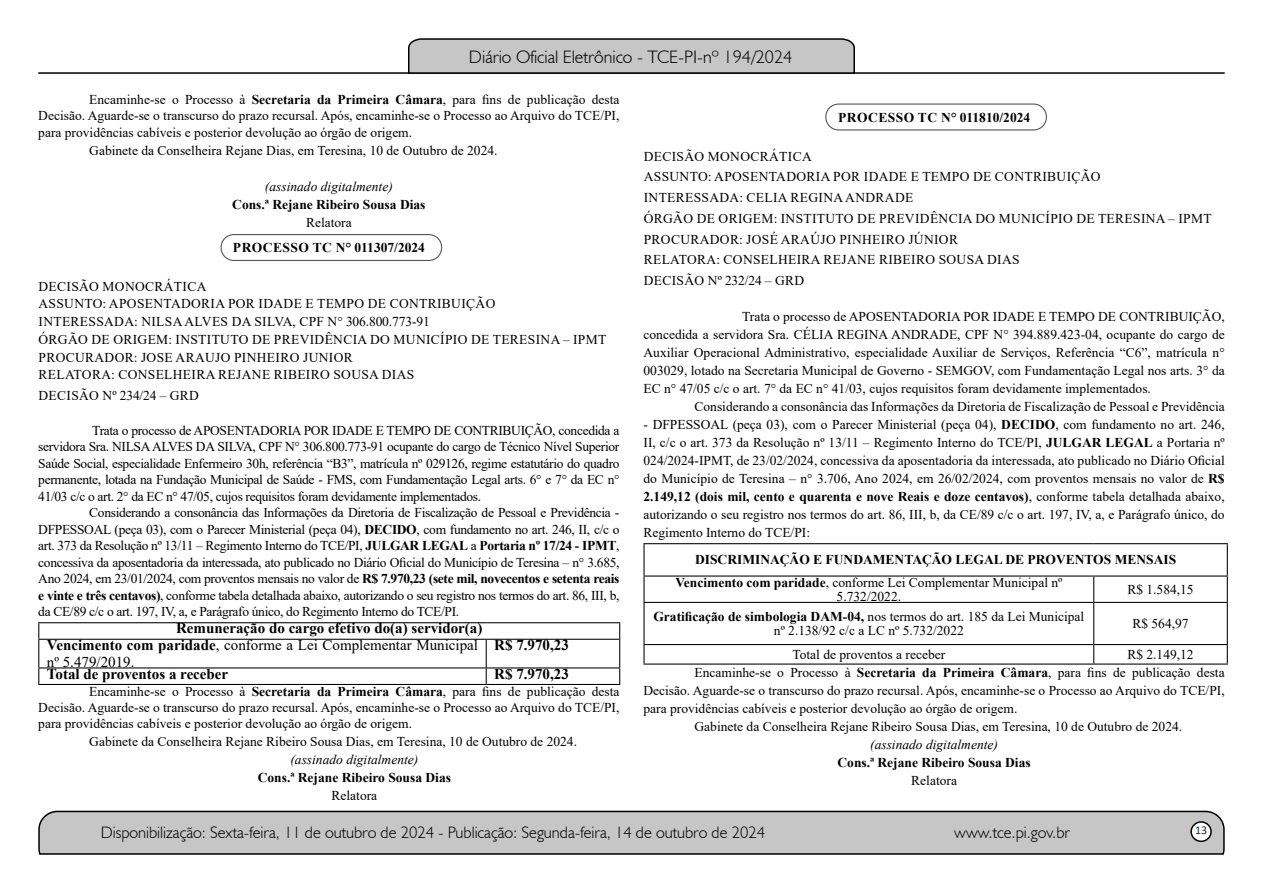
<style>
.page{position:relative;width:1263px;height:893px;background:#fff}
.page>*{position:absolute;margin:0;border:0;box-sizing:border-box;transform-origin:0 0}
.t1{font:300 18px "Humanist 521 BT";color:#000}
.t2{font:300 16.5px "Humanist 521 BT";color:#000}
.t3{font:700 15px/17px "Times New Roman";color:#000}
.t4{font:13.5px/16.5px "Times New Roman";color:#000;text-align:justify}
.t5{font:13.5px/20.7px "Times New Roman";letter-spacing:.025em;color:#000}
.t6{font:700 13.5px/22.4px "Times New Roman";color:#000}
.t7{font:italic 13.5px "Times New Roman";color:#000}
.t8{font:700 13.5px "Times New Roman";letter-spacing:.02em;color:#000}
.t9{font:12px "Calibri";color:#212d4c}
.s1{font-weight:700}
.s2{font-weight:400}
</style>
<div class="page">
<svg style="left:38px;top:810px;width:1187px;height:45px;background:#b9b9b9"></svg>
<div style="left:1191px;top:822px;width:20px;height:19px;background:#fff;border-radius:50%"></div>
<div style="left:1190px;top:821px;width:22px;height:21px;border:2px solid #000;border-radius:50%"></div>
<hr style="left:38px;top:72px;width:1187px;height:2px;background:#000">
<svg style="left:407px;top:38px;width:449px;height:36px;background:#b4b4b4"></svg>
<hr style="left:38px;top:622px;width:448px;height:1px;background:#000">
<hr style="left:486px;top:622px;width:134px;height:1px;background:#000">
<hr style="left:38px;top:639px;width:448px;height:1px;background:#000">
<hr style="left:486px;top:639px;width:134px;height:1px;background:#000">
<hr style="left:38px;top:667px;width:448px;height:1px;background:#000">
<svg style="left:38px;top:623px;width:1px;height:61px"></svg>
<hr style="left:486px;top:667px;width:134px;height:1px;background:#000">
<svg style="left:486px;top:640px;width:1px;height:44px"></svg>
<svg style="left:619px;top:623px;width:1px;height:61px"></svg>
<hr style="left:38px;top:684px;width:448px;height:1px;background:#000">
<hr style="left:486px;top:684px;width:134px;height:1px;background:#000">
<hr style="left:643px;top:543px;width:451px;height:1px;background:#000">
<hr style="left:643px;top:544px;width:1px;height:31px;background:#000">
<hr style="left:1094px;top:543px;width:134px;height:1px;background:#000">
<hr style="left:1227px;top:544px;width:1px;height:31px;background:#000">
<hr style="left:643px;top:575px;width:451px;height:2px;background:#000">
<svg style="left:643px;top:577px;width:1px;height:25px"></svg>
<hr style="left:1094px;top:575px;width:134px;height:2px;background:#000">
<svg style="left:1093px;top:577px;width:1px;height:25px"></svg>
<svg style="left:1227px;top:577px;width:1px;height:25px"></svg>
<hr style="left:643px;top:602px;width:451px;height:1px;background:#000">
<hr style="left:643px;top:603px;width:1px;height:41px;background:#000">
<hr style="left:1094px;top:602px;width:134px;height:1px;background:#000">
<hr style="left:1093px;top:603px;width:1px;height:41px;background:#000">
<hr style="left:1227px;top:603px;width:1px;height:41px;background:#000">
<hr style="left:643px;top:644px;width:451px;height:1px;background:#000">
<svg style="left:643px;top:645px;width:1px;height:18px"></svg>
<hr style="left:1094px;top:644px;width:134px;height:1px;background:#000">
<svg style="left:1093px;top:645px;width:1px;height:18px"></svg>
<svg style="left:1227px;top:645px;width:1px;height:18px"></svg>
<hr style="left:643px;top:663px;width:451px;height:2px;background:#000">
<hr style="left:1094px;top:663px;width:134px;height:2px;background:#000">
<div style="left:220px;top:234px;width:222px;height:27px;border:1px solid #575756;border-radius:13px"></div>
<div style="left:825px;top:104px;width:222px;height:27px;border:1px solid #575756;border-radius:13px"></div>
<h1 class="t1" style="left:469px;top:46px;width:325px">Diário Oficial Eletrônico - TCE-PI-nº 194/2024</h1>
<p class="t4" style="left:38px;top:91px;width:583px;text-indent:51px">Encaminhe-se o Processo à <span class="s1">Secretaria da Primeira Câmara</span>, para fins de publicação desta Decisão. Aguarde-se o transcurso do prazo recursal. Após, encaminhe-se o Processo ao Arquivo do TCE/PI, para providências cabíveis e posterior devolução ao órgão de origem.</p>
<p class="t4" style="left:89px;top:142px;width:410px">Gabinete da Conselheira Rejane Dias, em Teresina, 10 de Outubro de 2024.</p>
<p class="t7" style="left:265px;top:177px;width:129px">(assinado digitalmente)</p>
<p class="t6" style="left:232px;top:193px;width:195px">Cons.ª Rejane Ribeiro Sousa Dias</p>
<p class="t4" style="left:306px;top:214px;width:47px">Relatora</p>
<p class="t8" style="left:233px;top:238px;width:194px">PROCESSO TC N° 011307/2024</p>
<p class="t5" style="left:39px;top:277px;width:569px;line-height:17.7px">DECISÃO MONOCRÁTICA<br>ASSUNTO: APOSENTADORIA POR IDADE E TEMPO DE CONTRIBUIÇÃO<br>INTERESSADA: NILSA ALVES DA SILVA, CPF N° 306.800.773-91<br>ÓRGÃO DE ORIGEM: INSTITUTO DE PREVIDÊNCIA DO MUNICÍPIO DE TERESINA – IPMT PROCURADOR: JOSE ARAUJO PINHEIRO JUNIOR<br>RELATORA: CONSELHEIRA REJANE RIBEIRO SOUSA DIAS</p>
<p class="t5" style="left:39px;top:385px;width:162px">DECISÃO Nº 234/24 – GRD</p>
<p class="t4" style="left:38px;top:421px;width:583px;text-indent:54px">Trata o processo de APOSENTADORIA POR IDADE E TEMPO DE CONTRIBUIÇÃO, concedida a servidora Sra. NILSA ALVES DA SILVA, CPF N° 306.800.773-91 ocupante do cargo de Técnico Nível Superior Saúde Social, especialidade Enfermeiro 30h, referência “B3”, matrícula nº 029126, regime estatutário do quadro permanente, lotada na Fundação Municipal de Saúde - FMS, com Fundamentação Legal arts. 6° e 7° da EC n° 41/03 c/c o art. 2° da EC n° 47/05, cujos requisitos foram devidamente implementados.</p>
<p class="t4" style="left:38px;top:504px;width:583px;text-indent:51px">Considerando a consonância das Informações da Diretoria de Fiscalização de Pessoal e Previdência - DFPESSOAL (peça 03), com o Parecer Ministerial (peça 04), <span class="s1">DECIDO</span>, com fundamento no art. 246, II, c/c o art. 373 da Resolução nº 13/11 – Regimento Interno do TCE/PI, <span class="s1">JULGAR LEGAL</span> a <span class="s1">Portaria nº 17/24 - IPMT</span>, concessiva da aposentadoria da interessada, ato publicado no Diário Oficial do Município de Teresina – n° 3.685, Ano 2024, em 23/01/2024, com proventos mensais no valor de <span class="s1">R$ 7.970,23 (sete mil, novecentos e setenta reais e vinte e três centavos)</span>, conforme tabela detalhada abaixo, autorizando o seu registro nos termos do art. 86, III, b, da CE/89 c/c o art. 197, IV, a, e Parágrafo único, do Regimento Interno do TCE/PI.</p>
<p class="t3" style="left:47px;top:619px;width:437px;text-indent:129px">Remuneração do cargo efetivo do(a) servidor(a)<br>Vencimento com paridade<span class="s2">, conforme a Lei Complementar Municipal nº 5.479/2019.</span></p>
<p class="t3" style="left:494px;top:636px;width:76px">R$ 7.970,23</p>
<p class="t3" style="left:47px;top:665px;width:183px">Total de proventos a receber</p>
<p class="t3" style="left:494px;top:665px;width:76px">R$ 7.970,23</p>
<p class="t4" style="left:38px;top:682px;width:583px;text-indent:51px">Encaminhe-se o Processo à <span class="s1">Secretaria da Primeira Câmara</span>, para fins de publicação desta Decisão. Aguarde-se o transcurso do prazo recursal. Após, encaminhe-se o Processo ao Arquivo do TCE/PI, para providências cabíveis e posterior devolução ao órgão de origem.</p>
<p class="t4" style="left:89px;top:733px;width:489px">Gabinete da Conselheira Rejane Ribeiro Sousa Dias, em Teresina, 10 de Outubro de 2024.</p>
<p class="t7" style="left:290px;top:751px;width:129px">(assinado digitalmente)</p>
<p class="t6" style="left:258px;top:766px;width:195px">Cons.ª Rejane Ribeiro Sousa Dias</p>
<p class="t4" style="left:332px;top:787px;width:47px">Relatora</p>
<p class="t8" style="left:838px;top:108px;width:194px">PROCESSO TC N° 011810/2024</p>
<p class="t5" style="left:644px;top:145px;width:569px">DECISÃO MONOCRÁTICA<br>ASSUNTO: APOSENTADORIA POR IDADE E TEMPO DE CONTRIBUIÇÃO<br>INTERESSADA: CELIA REGINA ANDRADE<br>ÓRGÃO DE ORIGEM: INSTITUTO DE PREVIDÊNCIA DO MUNICÍPIO DE TERESINA – IPMT PROCURADOR: JOSÉ ARAÚJO PINHEIRO JÚNIOR<br>RELATORA: CONSELHEIRA REJANE RIBEIRO SOUSA DIAS<br>DECISÃO Nº 232/24 – GRD</p>
<p class="t4" style="left:643px;top:307px;width:583px;line-height:18px;text-indent:99px">Trata o processo de APOSENTADORIA POR IDADE E TEMPO DE CONTRIBUIÇÃO, concedida a servidora Sra. CÉLIA REGINA ANDRADE, CPF N° 394.889.423-04, ocupante do cargo de Auxiliar Operacional Administrativo, especialidade Auxiliar de Serviços, Referência “C6”, matrícula n° 003029, lotado na Secretaria Municipal de Governo - SEMGOV, com Fundamentação Legal nos arts. 3° da EC n° 47/05 c/c o art. 7° da EC n° 41/03, cujos requisitos foram devidamente implementados.</p>
<p class="t4" style="left:694px;top:398px;width:532px">Considerando a consonância das Informações da Diretoria de Fiscalização de Pessoal e Previdência</p>
<p class="t4" style="left:643px;top:415px;width:583px;line-height:18px">- DFPESSOAL (peça 03), com o Parecer Ministerial (peça 04), <span class="s1">DECIDO</span>, com fundamento no art. 246, II, c/c o art. 373 da Resolução nº 13/11 – Regimento Interno do TCE/PI, <span class="s1">JULGAR LEGAL</span> a Portaria nº 024/2024-IPMT, de 23/02/2024, concessiva da aposentadoria da interessada, ato publicado no Diário Oficial do Município de Teresina – n° 3.706, Ano 2024, em 26/02/2024, com proventos mensais no valor de <span class="s1">R$ 2.149,12 (dois mil, cento e quarenta e nove Reais e doze centavos)</span>, conforme tabela detalhada abaixo, autorizando o seu registro nos termos do art. 86, III, b, da CE/89 c/c o art. 197, IV, a, e Parágrafo único, do Regimento Interno do TCE/PI:</p>
<p class="t6" style="left:675px;top:548px;width:502px;text-indent:20px">DISCRIMINAÇÃO E FUNDAMENTAÇÃO LEGAL DE PROVENTOS MENSAIS<br>Vencimento com paridade<span class="s2">, conforme Lei Complementar Municipal nº</span></p>
<p class="t4" style="left:837px;top:588px;width:66px">5.732/2022.</p>
<p class="t4" style="left:1127px;top:581px;width:68px">R$ 1.584,15</p>
<p class="t4" style="left:653px;top:609px;width:432px;line-height:14.2px;text-align:center"><span class="s1">Gratificação de simbologia DAM-04,</span> nos termos do art. 185 da Lei Municipal nº 2.138/92 c/c a LC nº 5.732/2022</p>
<p class="t4" style="left:1132px;top:615px;width:58px">R$ 564,97</p>
<p class="t4" style="left:792px;top:646px;width:154px">Total de proventos a receber</p>
<p class="t4" style="left:1127px;top:646px;width:68px">R$ 2.149,12</p>
<p class="t4" style="left:694px;top:663px;width:532px">Encaminhe-se o Processo à <span class="s1">Secretaria da Primeira Câmara</span>, para fins de publicação desta</p>
<p class="t4" style="left:643px;top:681px;width:583px">Decisão. Aguarde-se o transcurso do prazo recursal. Após, encaminhe-se o Processo ao Arquivo do TCE/PI,</p>
<p class="t4" style="left:643px;top:699px;width:375px">para providências cabíveis e posterior devolução ao órgão de origem.</p>
<p class="t4" style="left:694px;top:717px;width:489px">Gabinete da Conselheira Rejane Ribeiro Sousa Dias, em Teresina, 10 de Outubro de 2024.</p>
<p class="t7" style="left:870px;top:735px;width:129px">(assinado digitalmente)</p>
<p class="t6" style="left:837px;top:750px;width:195px">Cons.ª Rejane Ribeiro Sousa Dias</p>
<p class="t4" style="left:911px;top:771px;width:47px">Relatora</p>
<p class="t2" style="left:101px;top:822px;width:666px">Disponibilização: Sexta-feira, 11 de outubro de 2024 - Publicação: Segunda-feira, 14 de outubro de 2024</p>
<p class="t2" style="left:954px;top:822px;width:117px">www.tce.pi.gov.br</p>
<p class="t9" style="left:1195px;top:821px;width:14px">13</p>
</div>
